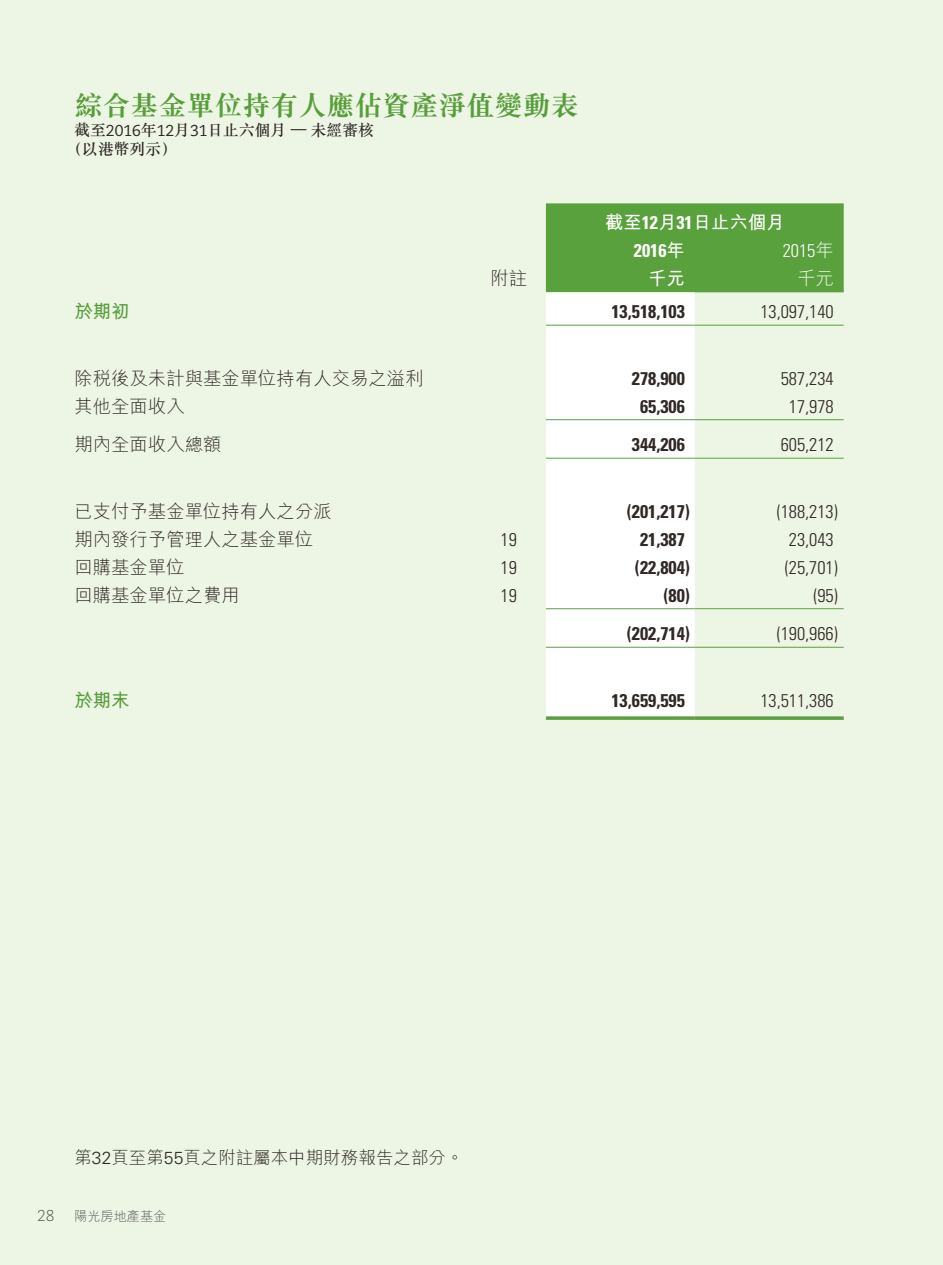
<style>
.page{position:relative;width:943px;height:1265px;background:#fff}
.page>*{position:absolute;margin:0;border:0;box-sizing:border-box;transform-origin:0 0}
.t1{font:28px "M Sung HK Bold E Ten B5 H";color:#579e3a}
.t2{font:300 condensed 18.38px "Univers LT Std";color:#2f2825}
.t3{font:18.38px "M Hei HK Light E Ten B5 H";color:#2f2825}
.t4{font:700 condensed 18.38px "Univers LT Std";color:#2f2825}
.t5{font:18.38px "M Hei HK Bold E Ten B5 H";color:#fff}
.t6{font:18.38px "M Hei HK Bold E Ten B5 H";color:#579e3a}
.t7{font:700 condensed 18.38px "Univers LT Std";color:#fff}
.t8{font:300 condensed 18.38px "Univers LT Std";color:#fff}
.t9{font:18.38px "M Hei HK Light E Ten B5 H";color:#fff}
.t10{font:17.5px "M Hei HK Light E Ten B5 H";color:#2f2825}
.t11{font:15.75px/18.9px "M Sung HK Medium E Ten B5 H";color:#2f2825}
.t12{font:300 15.75px "Caecilia LT Std";color:#595857}
.t13{font:13.12px "M Hei HK Light E Ten B5 H";color:#595857}
.s1{font-family:"Caecilia LT Std"}
.s2{font-family:"Univers LT Std";font-weight:700;font-stretch:condensed}
.s3{font-family:"M Hei HK Bold E Ten B5 H";font-weight:400;font-stretch:normal}
.s4{font-family:"M Hei HK Light E Ten B5 H";font-weight:400;font-stretch:normal}
.s5{font-family:"Univers LT Std";font-weight:300}
</style>
<div class="page">
<div style="left:0;top:0;width:942px;height:1265px;background:#edf5e5"></div>
<div style="left:546px;top:203px;width:297px;height:89px;background:#59a13c"></div>
<div style="left:546px;top:293px;width:148px;height:423px;background:#fff"></div>
<hr style="left:546px;top:325px;width:148px;height:1px;background:#59a13c">
<hr style="left:694px;top:325px;width:149px;height:1px;background:#59a13c">
<hr style="left:546px;top:419px;width:148px;height:1px;background:#59a13c">
<hr style="left:694px;top:419px;width:149px;height:1px;background:#59a13c">
<hr style="left:546px;top:458px;width:148px;height:1px;background:#59a13c">
<hr style="left:694px;top:458px;width:149px;height:1px;background:#59a13c">
<hr style="left:546px;top:608px;width:148px;height:1px;background:#59a13c">
<hr style="left:694px;top:608px;width:149px;height:1px;background:#59a13c">
<hr style="left:546px;top:647px;width:148px;height:1px;background:#59a13c">
<hr style="left:694px;top:647px;width:149px;height:1px;background:#59a13c">
<svg style="left:546px;top:716px;width:148px;height:4px"></svg>
<svg style="left:694px;top:716px;width:149px;height:4px"></svg>
<h1 class="t1" style="left:74px;top:94px;width:506px">綜合基金單位持有人應佔資產淨值變動表</h1>
<p class="t11" style="left:67px;top:123px;width:309px;text-indent:8px">截至<span class="s1">2016</span>年<span class="s1">12</span>月<span class="s1">31</span>日止六個月 <span class="s1">—</span> 未經審核（以港幣列示）</p>
<p class="t5" style="left:605px;top:215px;width:181px">截至<span class="s2">12</span>月<span class="s2">31</span>日止六個月</p>
<p class="t7" style="left:634px;top:240px;width:53px">2016<span class="s3">年</span></p>
<p class="t8" style="left:782px;top:240px;width:53px">2015<span class="s4">年</span></p>
<p class="t3" style="left:490px;top:271px;width:38px">附註</p>
<p class="t5" style="left:648px;top:271px;width:38px">千元</p>
<p class="t9" style="left:797px;top:271px;width:38px">千元</p>
<p class="t6" style="left:74px;top:304px;width:57px">於期初</p>
<p class="t4" style="left:611px;top:301px;width:75px">13,518,103</p>
<p class="t2" style="left:760px;top:301px;width:75px">13,097,140</p>
<p class="t3" style="left:74px;top:371px;width:351px">除稅後及未計與基金單位持有人交易之溢利</p>
<p class="t4" style="left:632px;top:367px;width:55px">278,900</p>
<p class="t2" style="left:780px;top:367px;width:55px">587,234</p>
<p class="t3" style="left:74px;top:399px;width:112px">其他全面收入</p>
<p class="t4" style="left:640px;top:395px;width:46px">65,306</p>
<p class="t2" style="left:789px;top:395px;width:46px">17,978</p>
<p class="t3" style="left:74px;top:437px;width:148px">期內全面收入總額</p>
<p class="t4" style="left:632px;top:434px;width:55px">344,206</p>
<p class="t2" style="left:780px;top:434px;width:55px">605,212</p>
<p class="t3" style="left:74px;top:504px;width:259px">已支付予基金單位持有人之分派</p>
<p class="t4" style="left:626px;top:500px;width:65px">(201,217)</p>
<p class="t2" style="left:776px;top:500px;width:63px">(188,213)</p>
<p class="t3" style="left:74px;top:532px;width:240px">期內發行予管理人之基金單位</p>
<p class="t2" style="left:500px;top:528px;width:18px">19</p>
<p class="t4" style="left:640px;top:528px;width:46px">21,387</p>
<p class="t2" style="left:789px;top:528px;width:46px">23,043</p>
<p class="t3" style="left:74px;top:560px;width:112px">回購基金單位</p>
<p class="t2" style="left:500px;top:556px;width:18px">19</p>
<p class="t4" style="left:635px;top:556px;width:57px">(22,804)</p>
<p class="t2" style="left:784px;top:556px;width:55px">(25,701)</p>
<p class="t3" style="left:74px;top:588px;width:167px">回購基金單位之費用</p>
<p class="t2" style="left:500px;top:584px;width:18px">19</p>
<p class="t4" style="left:663px;top:584px;width:28px">(80)</p>
<p class="t2" style="left:813px;top:584px;width:26px">(95)</p>
<p class="t4" style="left:626px;top:623px;width:65px">(202,714)</p>
<p class="t2" style="left:776px;top:623px;width:63px">(190,966)</p>
<p class="t6" style="left:74px;top:693px;width:57px">於期末</p>
<p class="t4" style="left:611px;top:689px;width:75px">13,659,595</p>
<p class="t2" style="left:760px;top:689px;width:75px">13,511,386</p>
<p class="t10" style="left:74px;top:1150px;width:390px">第<span class="s5">32</span>頁至第<span class="s5">55</span>頁之附註屬本中期財務報告之部分。</p>
<p class="t12" style="left:37px;top:1207px;width:19px">28</p>
<p class="t13" style="left:74px;top:1211px;width:93px">陽光房地產基金</p>
</div>
